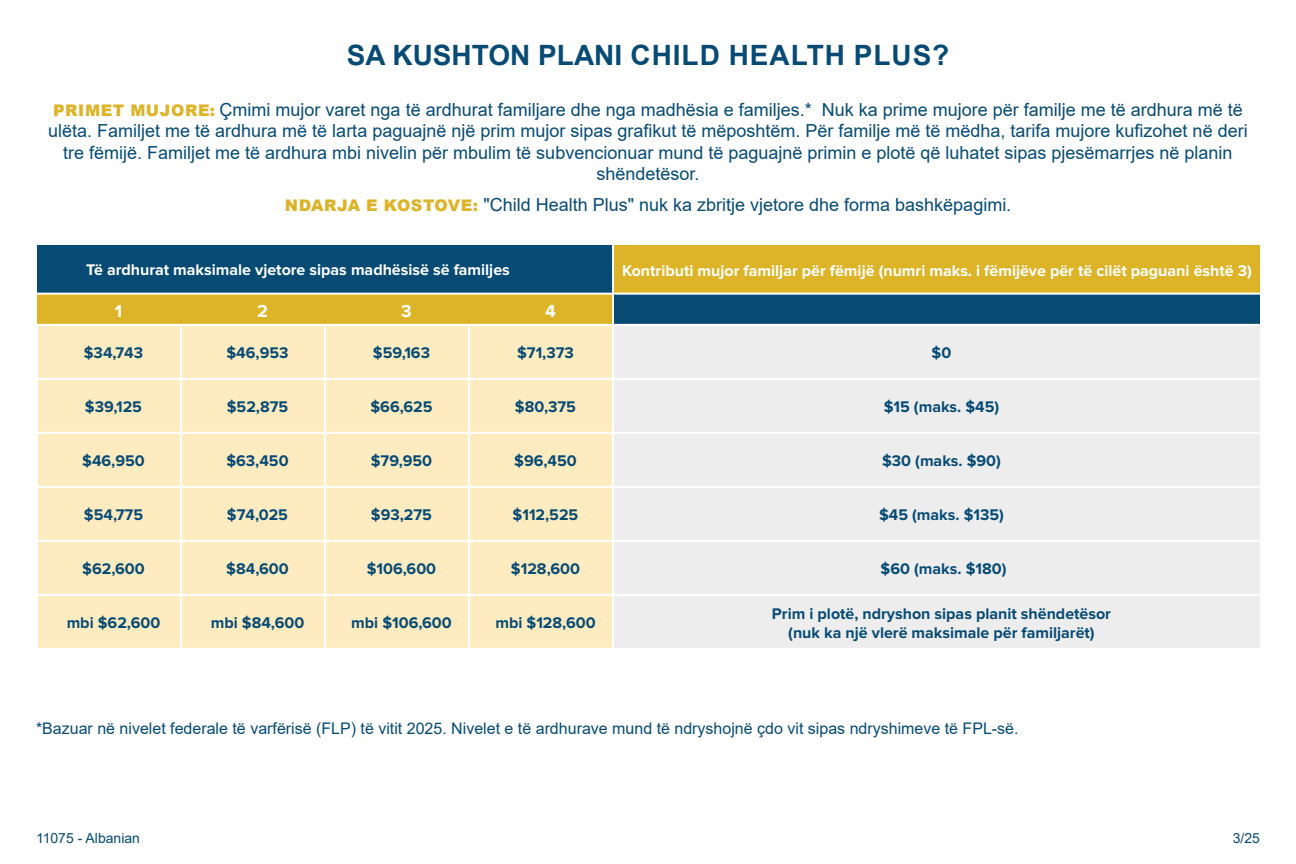
<style>
.page{position:relative;width:1296px;height:864px;background:#fff}
.page>*{position:absolute;margin:0;border:0;box-sizing:border-box;transform-origin:0 0}
.t1{font:700 28px "Arial";color:#074b75}
.t2{font:18px/21.6px "Arial";color:#074b75;text-align:center}
.t3{font:700 18px "Proxima Nova";color:#fff}
.t4{font:700 16px/19.2px "Proxima Nova";color:#074b75;text-align:center}
.t5{font:700 16px "Proxima Nova";color:#fff}
.t6{font:16px "Arial";color:#074b75}
.t7{font:14px "Arial";color:#074b75}
.s1{font-weight:900;font-size:16px;color:#ddb428}
</style>
<div class="page">
<svg style="left:37px;top:245px;width:1223px;height:79px;background:#74814f"></svg>
<div style="left:38px;top:326px;width:574px;height:322px;background:#feecc0"></div>
<div style="left:614px;top:326px;width:646px;height:322px;background:#ededee"></div>
<hr style="left:37px;top:293px;width:144px;height:2px;background:#fff">
<hr style="left:181px;top:293px;width:144px;height:2px;background:#fff">
<hr style="left:325px;top:293px;width:144px;height:2px;background:#fff">
<hr style="left:469px;top:293px;width:143px;height:2px;background:#fff">
<hr style="left:612px;top:245px;width:2px;height:48px;background:#fff">
<hr style="left:612px;top:293px;width:648px;height:2px;background:#fff">
<hr style="left:612px;top:295px;width:2px;height:29px;background:#fff">
<hr style="left:180px;top:488px;width:2px;height:52px;background:#fff">
<hr style="left:324px;top:488px;width:2px;height:52px;background:#fff">
<hr style="left:468px;top:488px;width:2px;height:52px;background:#fff">
<hr style="left:36px;top:540px;width:145px;height:2px;background:#fff">
<hr style="left:181px;top:540px;width:144px;height:2px;background:#fff">
<hr style="left:180px;top:542px;width:2px;height:52px;background:#fff">
<hr style="left:325px;top:540px;width:144px;height:2px;background:#fff">
<hr style="left:324px;top:542px;width:2px;height:52px;background:#fff">
<hr style="left:469px;top:540px;width:144px;height:2px;background:#fff">
<hr style="left:468px;top:542px;width:2px;height:52px;background:#fff">
<hr style="left:613px;top:540px;width:649px;height:2px;background:#fff">
<hr style="left:36px;top:594px;width:145px;height:2px;background:#fff">
<hr style="left:181px;top:594px;width:144px;height:2px;background:#fff">
<hr style="left:180px;top:596px;width:2px;height:52px;background:#fff">
<hr style="left:325px;top:594px;width:144px;height:2px;background:#fff">
<hr style="left:324px;top:596px;width:2px;height:52px;background:#fff">
<hr style="left:469px;top:594px;width:144px;height:2px;background:#fff">
<hr style="left:468px;top:596px;width:2px;height:52px;background:#fff">
<hr style="left:613px;top:594px;width:649px;height:2px;background:#fff">
<hr style="left:180px;top:434px;width:2px;height:52px;background:#fff">
<hr style="left:324px;top:434px;width:2px;height:52px;background:#fff">
<hr style="left:468px;top:434px;width:2px;height:52px;background:#fff">
<hr style="left:36px;top:486px;width:145px;height:2px;background:#fff">
<hr style="left:181px;top:486px;width:144px;height:2px;background:#fff">
<hr style="left:325px;top:486px;width:144px;height:2px;background:#fff">
<hr style="left:469px;top:486px;width:144px;height:2px;background:#fff">
<hr style="left:613px;top:486px;width:649px;height:2px;background:#fff">
<hr style="left:180px;top:380px;width:2px;height:52px;background:#fff">
<hr style="left:324px;top:380px;width:2px;height:52px;background:#fff">
<hr style="left:468px;top:380px;width:2px;height:52px;background:#fff">
<hr style="left:36px;top:432px;width:145px;height:2px;background:#fff">
<hr style="left:181px;top:432px;width:144px;height:2px;background:#fff">
<hr style="left:325px;top:432px;width:144px;height:2px;background:#fff">
<hr style="left:469px;top:432px;width:144px;height:2px;background:#fff">
<hr style="left:613px;top:432px;width:649px;height:2px;background:#fff">
<hr style="left:180px;top:326px;width:2px;height:52px;background:#fff">
<hr style="left:324px;top:326px;width:2px;height:52px;background:#fff">
<hr style="left:468px;top:326px;width:2px;height:52px;background:#fff">
<hr style="left:36px;top:378px;width:145px;height:2px;background:#fff">
<hr style="left:181px;top:378px;width:144px;height:2px;background:#fff">
<hr style="left:325px;top:378px;width:144px;height:2px;background:#fff">
<hr style="left:469px;top:378px;width:144px;height:2px;background:#fff">
<hr style="left:613px;top:378px;width:649px;height:2px;background:#fff">
<p class="t1" style="left:347px;top:36px;width:604px">SA KUSHTON PLANI CHILD HEALTH PLUS?</p>
<p class="t2" style="left:48px;top:98px;width:1201px"><span class="s1">PRIMET MUJORE:</span> Çmimi mujor varet nga të ardhurat familjare dhe nga madhësia e familjes.* Nuk ka prime mujore për familje me të ardhura më të ulëta. Familjet me të ardhura më të larta paguajnë një prim mujor sipas grafikut të mëposhtëm. Për familje më të mëdha, tarifa mujore kufizohet në deri tre fëmijë. Familjet me të ardhura mbi nivelin për mbulim të subvencionuar mund të paguajnë primin e plotë që luhatet sipas pjesëmarrjes në planin shëndetësor.</p>
<p class="t2" style="left:285px;top:194px;width:728px"><span class="s1">NDARJA E KOSTOVE:</span> "Child Health Plus" nuk ka zbritje vjetore dhe forma bashkëpagimi.</p>
<p class="t5" style="left:86px;top:260px;width:425px">Të ardhurat maksimale vjetore sipas madhësisë së familjes</p>
<p class="t5" style="left:622px;top:261px;width:631px">Kontributi mujor familjar për fëmijë (numri maks. i fëmijëve për të cilët paguani është 3)</p>
<p class="t3" style="left:115px;top:301px;width:9px">1</p>
<p class="t3" style="left:257px;top:301px;width:12px">2</p>
<p class="t3" style="left:401px;top:301px;width:12px">3</p>
<p class="t3" style="left:545px;top:301px;width:12px">4</p>
<p class="t4" style="left:84px;top:344px;width:61px">$34,743</p>
<p class="t4" style="left:226px;top:344px;width:64px">$46,953</p>
<p class="t4" style="left:373px;top:344px;width:59px">$59,163</p>
<p class="t4" style="left:517px;top:344px;width:58px">$71,373</p>
<p class="t4" style="left:932px;top:344px;width:21px">$0</p>
<p class="t4" style="left:85px;top:398px;width:59px">$39,125</p>
<p class="t4" style="left:227px;top:398px;width:63px">$52,875</p>
<p class="t4" style="left:370px;top:398px;width:64px">$66,625</p>
<p class="t4" style="left:515px;top:398px;width:63px">$80,375</p>
<p class="t4" style="left:884px;top:398px;width:117px">$15 (maks. $45)</p>
<p class="t4" style="left:82px;top:452px;width:64px">$46,950</p>
<p class="t4" style="left:226px;top:452px;width:64px">$63,450</p>
<p class="t4" style="left:371px;top:452px;width:63px">$79,950</p>
<p class="t4" style="left:514px;top:452px;width:64px">$96,450</p>
<p class="t4" style="left:882px;top:452px;width:120px">$30 (maks. $90)</p>
<p class="t4" style="left:84px;top:506px;width:61px">$54,775</p>
<p class="t4" style="left:227px;top:506px;width:63px">$74,025</p>
<p class="t4" style="left:371px;top:506px;width:63px">$93,275</p>
<p class="t4" style="left:513px;top:506px;width:67px">$112,525</p>
<p class="t4" style="left:879px;top:506px;width:126px">$45 (maks. $135)</p>
<p class="t4" style="left:82px;top:560px;width:64px">$62,600</p>
<p class="t4" style="left:226px;top:560px;width:64px">$84,600</p>
<p class="t4" style="left:367px;top:560px;width:71px">$106,600</p>
<p class="t4" style="left:511px;top:560px;width:71px">$128,600</p>
<p class="t4" style="left:881px;top:560px;width:127px">$60 (maks. $180)</p>
<p class="t4" style="left:67px;top:614px;width:95px">mbi $62,600</p>
<p class="t4" style="left:211px;top:614px;width:95px">mbi $84,600</p>
<p class="t4" style="left:351px;top:614px;width:102px">mbi $106,600</p>
<p class="t4" style="left:495px;top:614px;width:102px">mbi $128,600</p>
<p class="t4" style="left:772px;top:604px;width:341px">Prim i plotë, ndryshon sipas planit shëndetësor (nuk ka një vlerë maksimale për familjarët)</p>
<p class="t6" style="left:36px;top:717px;width:984px">*Bazuar në nivelet federale të varfërisë (FLP) të vitit 2025. Nivelet e të ardhurave mund të ndryshojnë çdo vit sipas ndryshimeve të FPL-së.</p>
<p class="t7" style="left:36px;top:828px;width:106px">11075 - Albanian</p>
<p class="t7" style="left:1233px;top:828px;width:29px">3/25</p>
</div>
